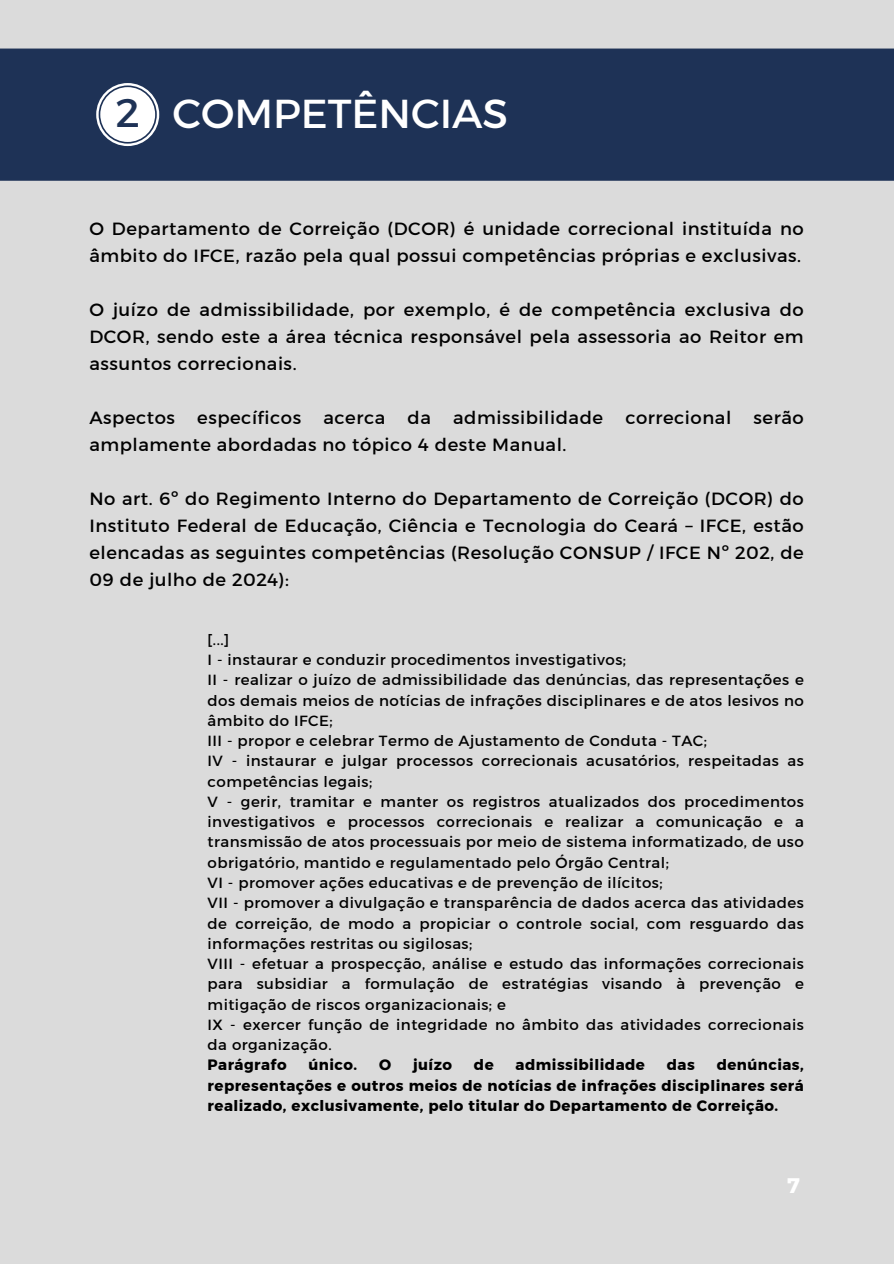
<style>
.page{position:relative;width:894px;height:1264px;background:#fff}
.page>*{position:absolute;margin:0;border:0;box-sizing:border-box;transform-origin:0 0}
.t1{font:41.1px "Kief Montaser Regular";color:#fff}
.t2{font:40.5px "Kief Montaser Regular";color:#1e3256}
.t3{font:21px "Kief Montaser Bold";color:#fff}
.t4{font:18px/27px "Kief Montaser Regular";letter-spacing:.03em;color:#010101}
.t5{font:15px/20.2px "Kief Montaser Regular";letter-spacing:.03em;color:#000;text-align:justify}
.t6{font:15px/20.2px "Kief Montaser Bold";letter-spacing:.03em;color:#000;text-align:justify}
</style>
<div class="page">
<div style="left:0;top:0;width:893px;height:1263px;background:#dbdbdb"></div>
<div style="left:0;top:49px;width:893px;height:132px;background:#1e3256"></div>
<svg style="left:96px;top:83px;width:63px;height:63px;background:#616f88"></svg>
<div style="left:100px;top:87px;width:55px;height:55px;background:#fff;border-radius:50%"></div>
<p class="t2" style="left:116px;top:88px;width:25px">2</p>
<p class="t1" style="left:172px;top:88px;width:337px">COMPETÊNCIAS</p>
<h1 class="t4" style="left:89px;top:215px;width:715px">O Departamento de Correição (DCOR) é unidade correcional instituída no âmbito do IFCE, razão pela qual possui competências próprias e exclusivas.</h1>
<h2 class="t4" style="left:89px;top:296px;width:715px;text-align:justify">O juízo de admissibilidade, por exemplo, é de competência exclusiva do DCOR, sendo este a área técnica responsável pela assessoria ao Reitor em assuntos correcionais.</h2>
<h2 class="t4" style="left:89px;top:404px;width:715px">Aspectos específicos acerca da admissibilidade correcional serão amplamente abordadas no tópico 4 deste Manual.</h2>
<h2 class="t4" style="left:89px;top:485px;width:715px;text-align:justify">No art. 6º do Regimento Interno do Departamento de Correição (DCOR) do Instituto Federal de Educação, Ciência e Tecnologia do Ceará – IFCE, estão elencadas as seguintes competências (Resolução CONSUP / IFCE Nº 202, de 09 de julho de 2024):</h2>
<p class="t5" style="left:207px;top:629px;width:23px">[...]</p>
<p class="t5" style="left:207px;top:649px;width:420px">I - instaurar e conduzir procedimentos investigativos;</p>
<p class="t5" style="left:207px;top:670px;width:597px">II - realizar o juízo de admissibilidade das denúncias, das representações e dos demais meios de notícias de infrações disciplinares e de atos lesivos no âmbito do IFCE;</p>
<p class="t5" style="left:207px;top:730px;width:501px">III - propor e celebrar Termo de Ajustamento de Conduta - TAC;</p>
<p class="t5" style="left:207px;top:751px;width:597px">IV - instaurar e julgar processos correcionais acusatórios, respeitadas as competências legais;</p>
<p class="t5" style="left:207px;top:791px;width:597px">V - gerir, tramitar e manter os registros atualizados dos procedimentos investigativos e processos correcionais e realizar a comunicação e a transmissão de atos processuais por meio de sistema informatizado, de uso obrigatório, mantido e regulamentado pelo Órgão Central;</p>
<p class="t5" style="left:207px;top:872px;width:456px">VI - promover ações educativas e de prevenção de ilícitos;</p>
<p class="t5" style="left:207px;top:892px;width:597px">VII - promover a divulgação e transparência de dados acerca das atividades de correição, de modo a propiciar o controle social, com resguardo das informações restritas ou sigilosas;</p>
<p class="t5" style="left:207px;top:953px;width:597px">VIII - efetuar a prospecção, análise e estudo das informações correcionais para subsidiar a formulação de estratégias visando à prevenção e mitigação de riscos organizacionais; e</p>
<p class="t5" style="left:207px;top:1014px;width:597px">IX - exercer função de integridade no âmbito das atividades correcionais da organização.</p>
<p class="t6" style="left:207px;top:1054px;width:80px">Parágrafo</p>
<p class="t6" style="left:308px;top:1054px;width:50px">único.</p>
<p class="t6" style="left:379px;top:1054px;width:14px">O</p>
<p class="t6" style="left:413px;top:1054px;width:41px">juízo</p>
<p class="t6" style="left:474px;top:1054px;width:21px">de</p>
<p class="t6" style="left:515px;top:1054px;width:131px">admissibilidade</p>
<p class="t6" style="left:666px;top:1054px;width:29px">das</p>
<p class="t6" style="left:207px;top:1054px;width:597px;text-indent:509px">denúncias, representações e outros meios de notícias de infrações disciplinares será realizado, exclusivamente, pelo titular do Departamento de Correição.</p>
<p class="t3" style="left:787px;top:1173px;width:14px">7</p>
</div>
